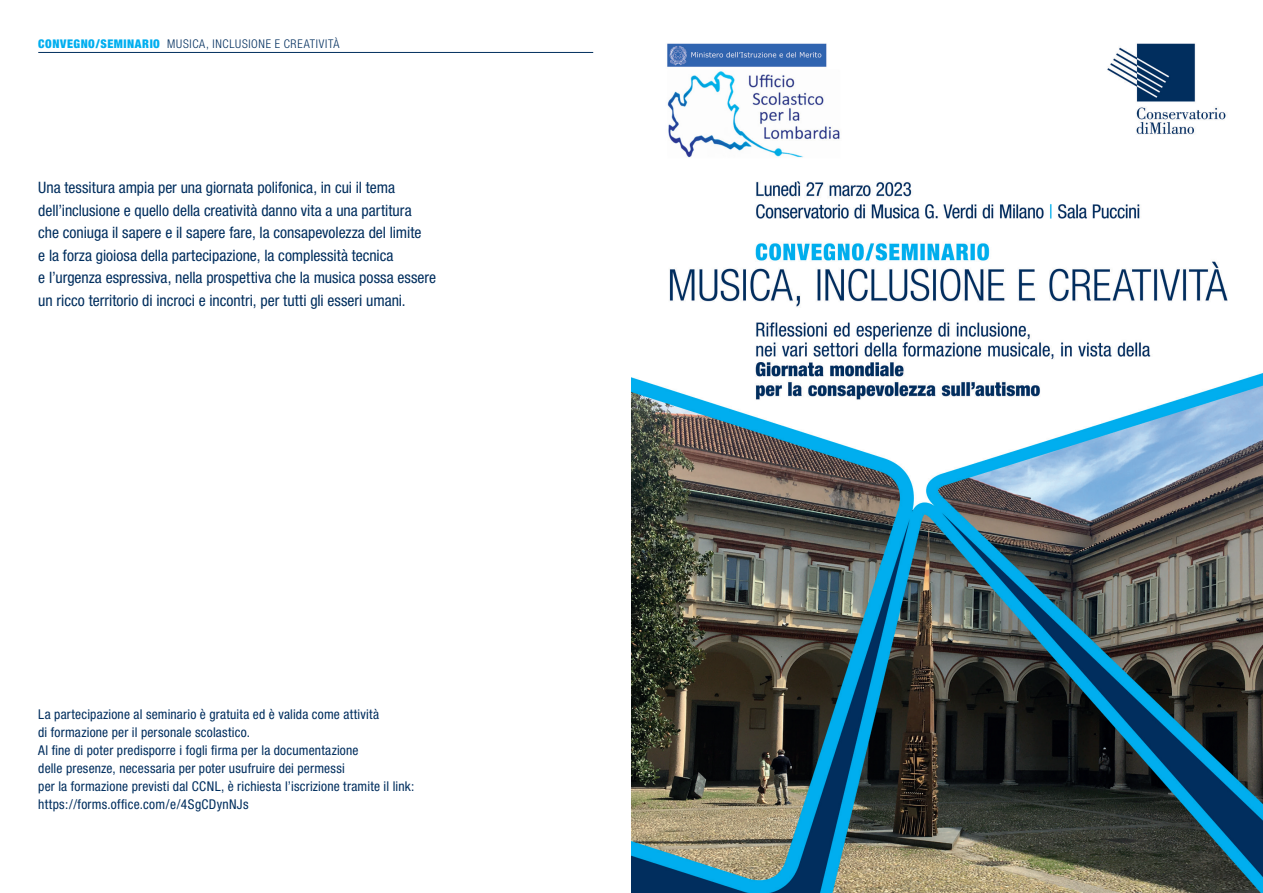
<style>
.page{position:relative;width:1263px;height:893px;background:#fff}
.page>*{position:absolute;margin:0;border:0;box-sizing:border-box;transform-origin:0 0}
.t1{font:condensed 15.75px/22.5px "Helvetica Neue";color:#002e5e}
.Annotation_text{font:condensed 13.5px/18px "Helvetica Neue";letter-spacing:.015em;color:#002e5e}
.t2{font:300 condensed 12px "Helvetica Neue";letter-spacing:.06em;color:#002e5e}
.s1{font-weight:900;color:#00aeef}
</style>
<div class="page">
<img style="left:631px;top:43px;width:632px;height:850px">
<hr style="left:38px;top:52px;width:555px;height:1px;background:#002e5e">
<p class="t2" style="left:38px;top:37px;width:303px"><span class="s1">CONVEGNO/SEMINARIO</span> MUSICA, INCLUSIONE E CREATIVITÀ</p>
<p class="t1" style="left:38px;top:176px;width:375px">Una tessitura ampia per una giornata polifonica, in cui il tema dell’inclusione e quello della creatività danno vita a una partitura</p>
<p class="t1" style="left:38px;top:221px;width:385px">che coniuga il sapere e il sapere fare, la consapevolezza del limite</p>
<p class="t1" style="left:38px;top:244px;width:357px">e la forza gioiosa della partecipazione, la complessità tecnica</p>
<p class="t1" style="left:38px;top:266px;width:399px">e l’urgenza espressiva, nella prospettiva che la musica possa essere</p>
<p class="t1" style="left:38px;top:289px;width:369px">un ricco territorio di incroci e incontri, per tutti gli esseri umani.</p>
<p class="Annotation_text" style="left:38px;top:705px;width:342px">La partecipazione al seminario è gratuita ed è valida come attività</p>
<p class="Annotation_text" style="left:38px;top:723px;width:213px">di formazione per il personale scolastico.</p>
<p class="Annotation_text" style="left:38px;top:741px;width:322px">Al fine di poter predisporre i fogli firma per la documentazione</p>
<p class="Annotation_text" style="left:38px;top:759px;width:308px">delle presenze, necessaria per poter usufruire dei permessi</p>
<p class="Annotation_text" style="left:38px;top:777px;width:378px">per la formazione previsti dal CCNL, è richiesta l’iscrizione tramite il link: https://forms.office.com/e/4SgCDynNJs</p>
</div>
